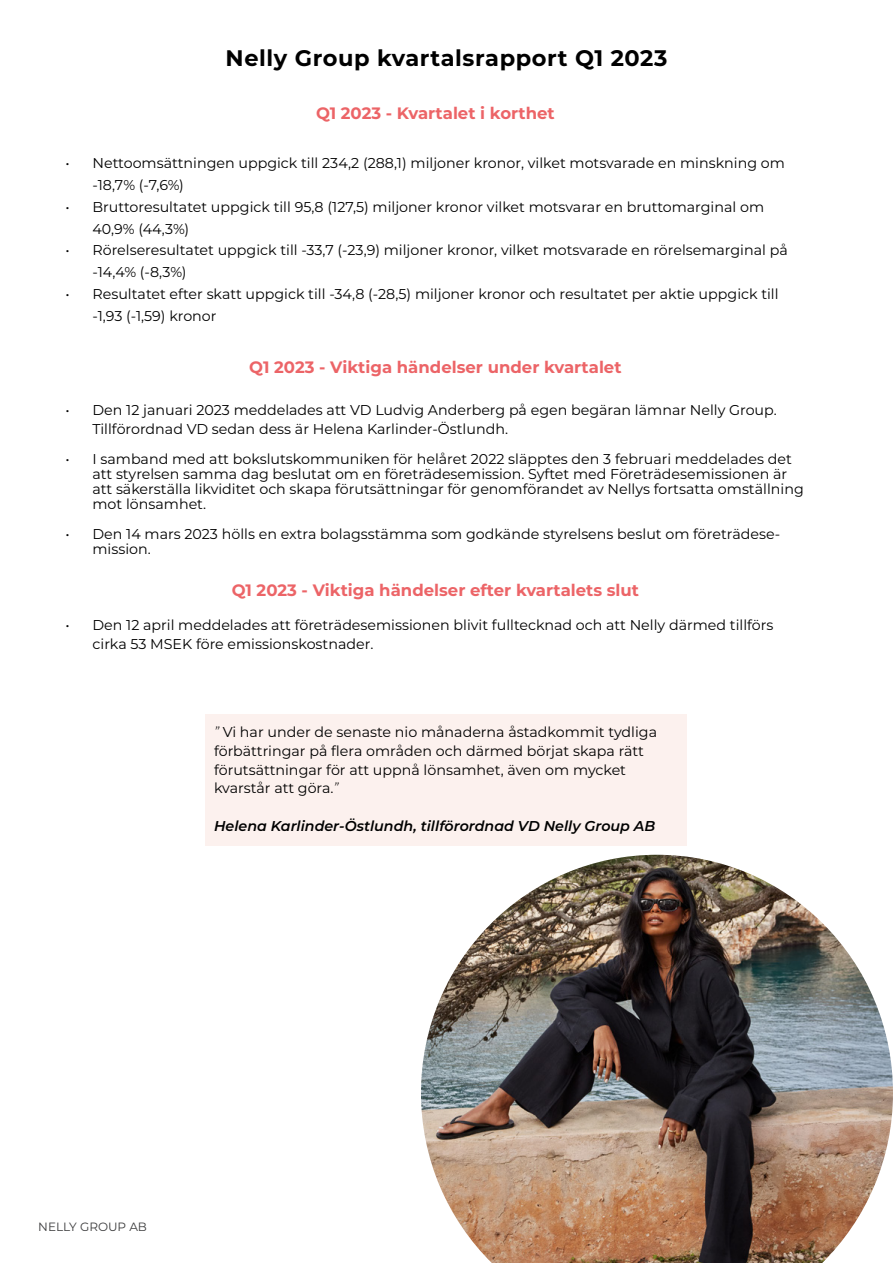
<style>
.page{position:relative;width:893px;height:1263px;background:#fff}
.page>*{position:absolute;margin:0;border:0;box-sizing:border-box;transform-origin:0 0}
.t1{font:700 22.5px "Montserrat";letter-spacing:.025em;color:#000}
.t2{font:700 16.5px "Montserrat";color:#ec6467}
.t3{font:14.25px/18.8px "Montserrat";color:#000}
.t4{font:italic 600 14.25px "Montserrat";color:#000}
.t5{font:12px "Montserrat";color:#3b3b3c}
.s1{font-weight:300;font-style:italic}
</style>
<div class="page">
<img style="left:421px;top:855px;width:472px;height:408px">
<div style="left:206px;top:715px;width:481px;height:131px;background:#fcf1ee"></div>
<h1 class="t1" style="left:226px;top:42px;width:443px">Nelly Group kvartalsrapport Q1 2023</h1>
<p class="t2" style="left:316px;top:102px;width:240px">Q1 2023 - Kvartalet i korthet</p>
<p class="t3" style="left:92px;top:152px;width:694px;line-height:21.8px;text-indent:-27px">• Nettoomsättningen uppgick till 234,2 (288,1) miljoner kronor, vilket motsvarade en minskning om -18,7% (-7,6%)</p>
<p class="t3" style="left:92px;top:195px;width:673px;line-height:21.8px;text-indent:-27px">• Bruttoresultatet uppgick till 95,8 (127,5) miljoner kronor vilket motsvarar en bruttomarginal om<br>40,9% (44,3%)</p>
<p class="t3" style="left:92px;top:239px;width:697px;line-height:21.8px;text-indent:-27px">• Rörelseresultatet uppgick till -33,7 (-23,9) miljoner kronor, vilket motsvarade en rörelsemarginal på -14,4% (-8,3%)</p>
<p class="t3" style="left:92px;top:282px;width:688px;line-height:21.8px;text-indent:-27px">• Resultatet efter skatt uppgick till -34,8 (-28,5) miljoner kronor och resultatet per aktie uppgick till -1,93 (-1,59) kronor</p>
<p class="t2" style="left:249px;top:355px;width:374px">Q1 2023 - Viktiga händelser under kvartalet</p>
<p class="t3" style="left:92px;top:400px;width:686px;text-indent:-27px">• Den 12 januari 2023 meddelades att VD Ludvig Anderberg på egen begäran lämnar Nelly Group.<br>Tillförordnad VD sedan dess är Helena Karlinder-Östlundh.</p>
<p class="t3" style="left:92px;top:451px;width:713px;line-height:15px;text-indent:-27px">• I samband med att bokslutskommuniken för helåret 2022 släpptes den 3 februari meddelades det att styrelsen samma dag beslutat om en företrädesemission. Syftet med Företrädesemissionen är att säkerställa likviditet och skapa förutsättningar för genomförandet av Nellys fortsatta omställning mot lönsamhet.</p>
<p class="t3" style="left:92px;top:526px;width:689px;line-height:15px;text-indent:-27px">• Den 14 mars 2023 hölls en extra bolagsstämma som godkände styrelsens beslut om företrädese&shy;mission.</p>
<p class="t2" style="left:232px;top:578px;width:409px">Q1 2023 - Viktiga händelser efter kvartalets slut</p>
<p class="t3" style="left:92px;top:615px;width:682px;text-indent:-27px">• Den 12 april meddelades att företrädesemissionen blivit fulltecknad och att Nelly därmed tillförs cirka 53 MSEK före emissionskostnader.</p>
<p class="t3" style="left:214px;top:722px;width:445px"><span class="s1">”</span> Vi har under de senaste nio månaderna åstadkommit tydliga förbättringar på flera områden och därmed börjat skapa rätt förutsättningar för att uppnå lönsamhet, även om mycket kvarstår att göra.<span class="s1">”</span></p>
<p class="t4" style="left:214px;top:816px;width:443px">Helena Karlinder-Östlundh, tillförordnad VD Nelly Group AB</p>
<p class="t5" style="left:38px;top:1218px;width:110px">NELLY GROUP AB</p>
</div>
